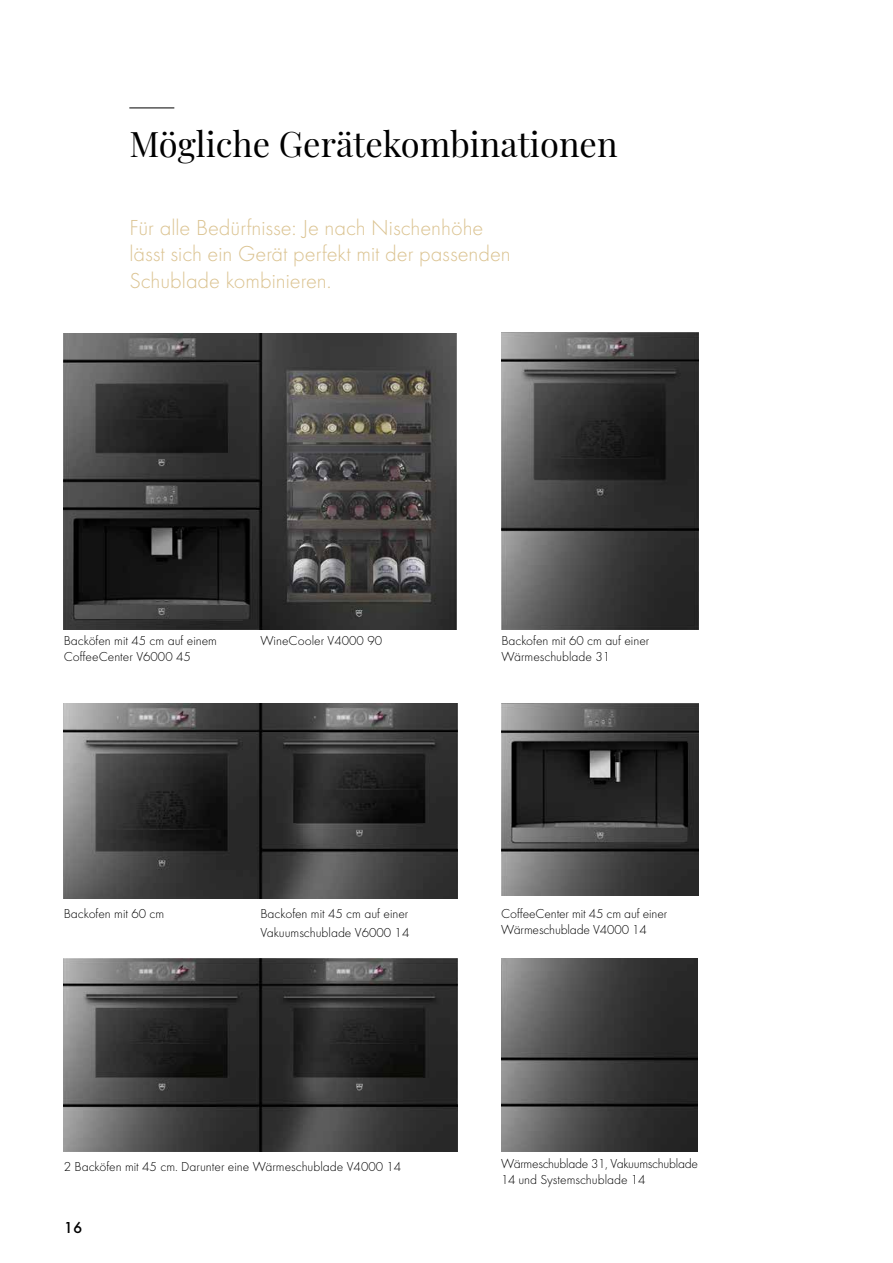
<style>
.page{position:relative;width:893px;height:1263px;background:#fff}
.page>*{position:absolute;margin:0;border:0;box-sizing:border-box;transform-origin:0 0}
.t1{font:34.5px "Playfair Display";color:#000}
.t2{font:300 22.5px/26.2px "ZUG Futura";color:#dbc391}
.t3{font:500 16.5px "ZUG Futura";color:#000}
.t4{font:300 13.5px/16.5px "ZUG Futura";color:#000}
.t5{font:300 13.5px/16.5px "ZUG Futura";letter-spacing:-.02em;color:#000}
</style>
<div class="page">
<hr style="left:129px;top:108px;width:45px;height:1px;background:#000">
<img style="left:501px;top:959px;width:197px;height:193px">
<img style="left:501px;top:703px;width:197px;height:193px">
<img style="left:502px;top:333px;width:196px;height:296px">
<img style="left:64px;top:703px;width:393px;height:195px">
<img style="left:64px;top:959px;width:393px;height:193px">
<img style="left:64px;top:333px;width:392px;height:296px">
<h1 class="t1" style="left:129px;top:117px;width:490px">Mögliche Gerätekombinationen</h1>
<h2 class="t2" style="left:129px;top:215px;width:383px">Für alle Bedürfnisse: Je nach Nischenhöhe lässt sich ein Gerät perfekt mit der passenden<br>Schublade kombinieren.</h2>
<p class="t4" style="left:64px;top:632px;width:155px">Backöfen mit 45 cm auf einem<br>CoffeeCenter V6000 45</p>
<p class="t4" style="left:260px;top:632px;width:123px">WineCooler V4000 90</p>
<p class="t4" style="left:501px;top:632px;width:150px">Backofen mit 60 cm auf einer<br>Wärmeschublade 31</p>
<p class="t4" style="left:64px;top:905px;width:102px">Backofen mit 60 cm</p>
<p class="t4" style="left:260px;top:903px;width:150px;line-height:19.5px">Backofen mit 45 cm auf einer<br>Vakuumschublade V6000 14</p>
<p class="t4" style="left:64px;top:1158px;width:339px">2 Backöfen mit 45 cm. Darunter eine Wärmeschublade V4000 14</p>
<p class="t3" style="left:64px;top:1218px;width:20px">16</p>
<p class="t4" style="left:501px;top:905px;width:168px">CoffeeCenter mit 45 cm auf einer<br>Wärmeschublade V4000 14</p>
<p class="t5" style="left:501px;top:1155px;width:198px">Wärmeschublade 31, Vakuumschublade<br>14 und Systemschublade 14</p>
</div>
